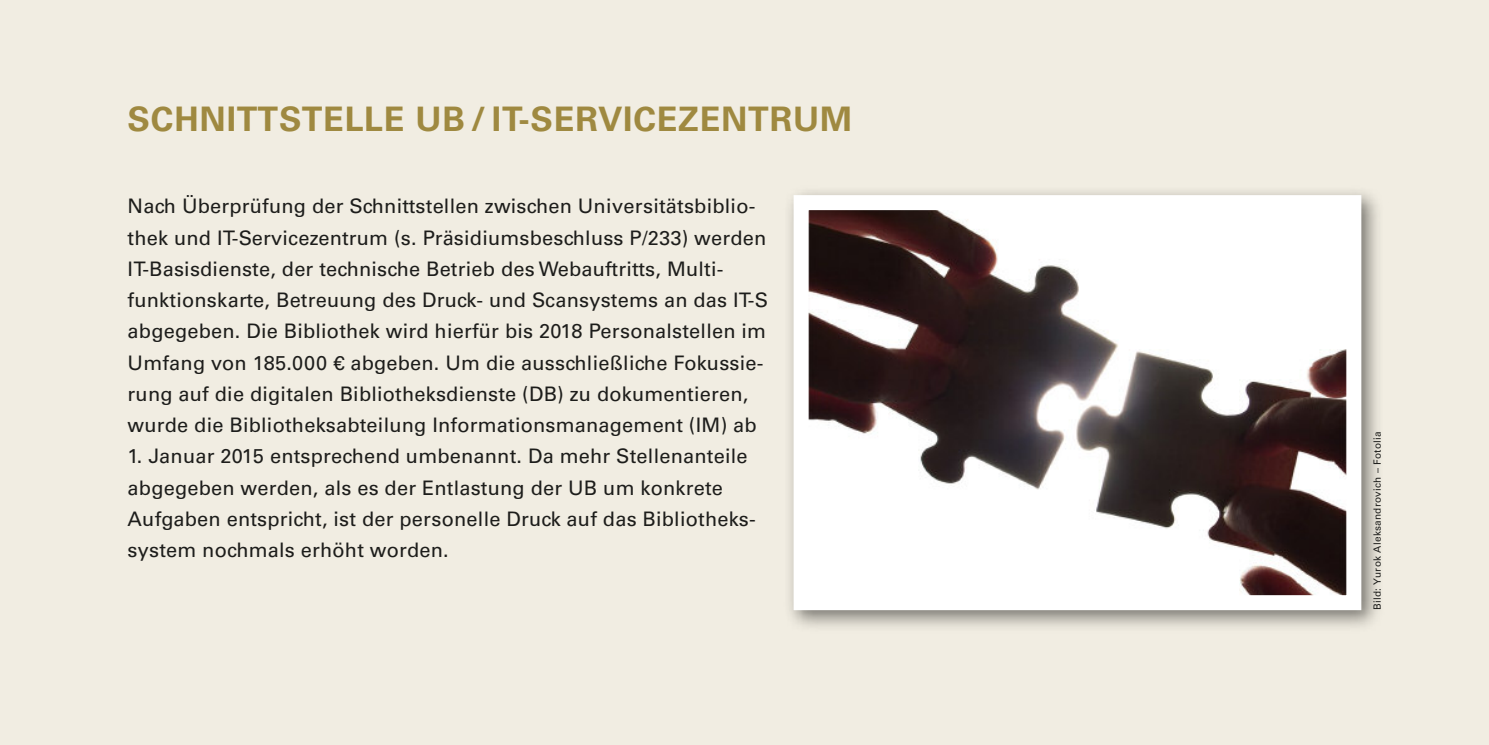
<style>
.page{position:relative;width:1489px;height:745px;background:#fff}
.page>*{position:absolute;margin:0;border:0;box-sizing:border-box;transform-origin:0 0}
.t1{font:700 33.75px "Univers LT";letter-spacing:.025em;color:#9f8940}
.t2{font:20px/31.2px "Univers LT";letter-spacing:.01em;color:#1d1d1b}
.t3{font:10px "Univers LT";letter-spacing:.025em;color:#1d1d1b}
</style>
<div class="page">
<div style="left:0;top:0;width:1488px;height:744px;background:#f1ede2"></div>
<img style="left:789px;top:190px;width:589px;height:437px">
<img style="left:809px;top:211px;width:536px;height:382px">
<div style="left:793px;top:195px;width:568px;height:414px;border:15px solid #fff"></div>
<h1 class="t1" style="left:128px;top:106px;width:725px">SCHNITTSTELLE UB / IT-SERVICEZENTRUM</h1>
<p class="t2" style="left:128px;top:192px;width:642px">Nach Überprüfung der Schnittstellen zwischen Universitäts biblio - thek und IT-Service zentrum (s. Präsidiumsbeschluss P/233) werden IT-Basisdienste, der technische Betrieb des Webauftritts, Multi - funktionskarte, Betreuung des Druck- und Scansystems an das IT-S abgegeben. Die Bibliothek wird hierfür bis 2018 Personal stellen im Umfang von 185.000 € abgeben. Um die ausschließliche Fokussie - rung auf die digitalen Bibliotheksdienste (DB) zu dokumentieren, wurde die Bibliotheksabteilung Informations manage ment (IM) ab</p>
<p class="t2" style="left:128px;top:442px;width:629px">1. Januar 2015 entsprechend umbenannt. Da mehr Stellen anteile abgegeben werden, als es der Entlastung der UB um konkrete Aufgaben entspricht, ist der personelle Druck auf das Biblio theks - system nochmals erhöht worden.</p>
<p class="t3" style="left:1373px;top:609px;width:180px;rotate:-90deg">Bild: Yurok Aleksandrovich – Fotolia</p>
</div>
